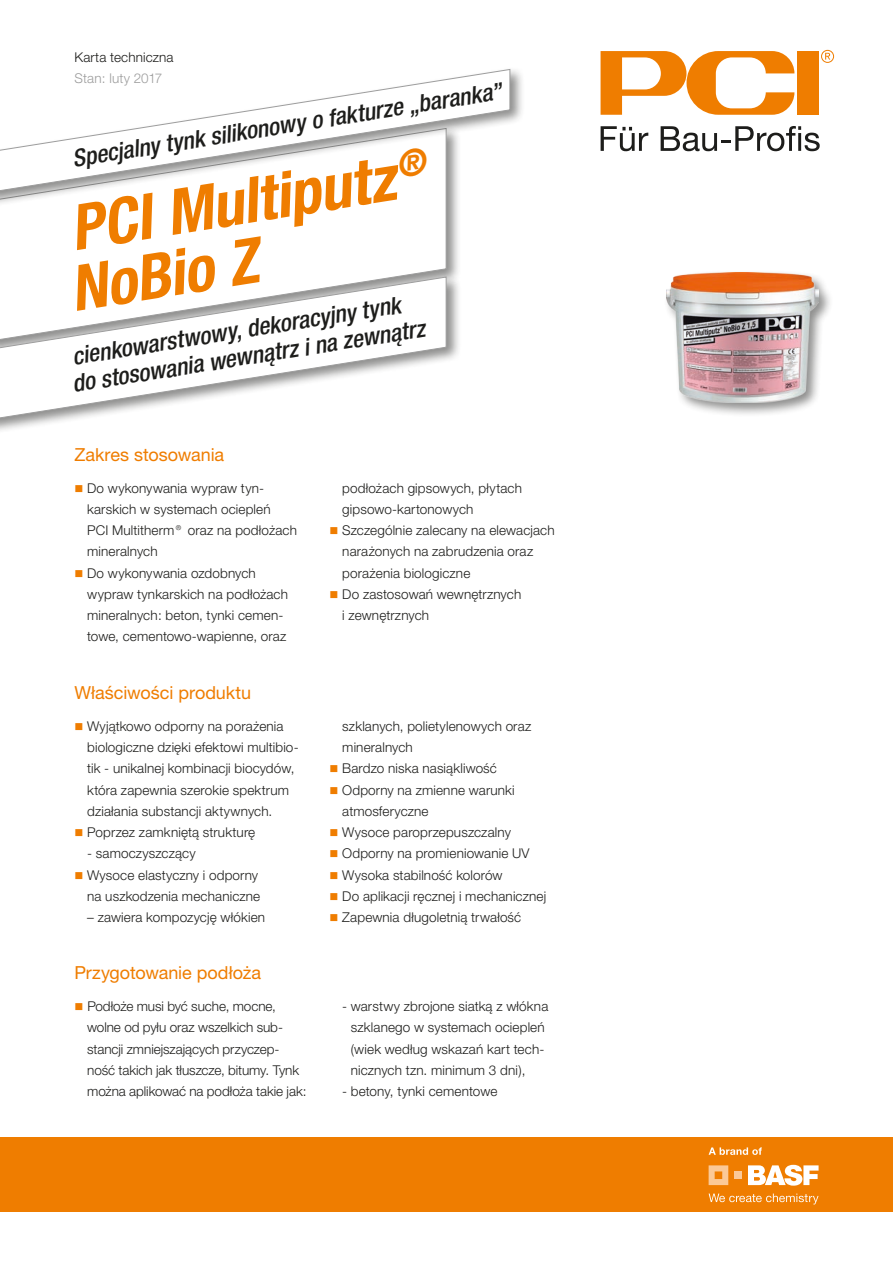
<style>
.page{position:relative;width:893px;height:1263px;background:#fff}
.page>*{position:absolute;margin:0;border:0;box-sizing:border-box;transform-origin:0 0}
.t1{font:italic 700 condensed 63px/60px "Helvetica Neue LTCE";color:#ef7d00}
.t2{font:italic 500 condensed 24px/27px "Helvetica Neue LTCE";color:#1d1d1b}
.t3{font:18px "Helvetica Neue CE";color:#ef7d00}
.t4{font:300 13.5px/21.3px "Helvetica Neue CE";letter-spacing:.01em;color:#1d1d1b}
.t5{font:300 13.5px "Helvetica Neue CE";letter-spacing:.01em;color:#9d9d9d}
</style>
<div class="page">
<div style="left:797px;top:51px;width:21px;height:64px;background:#ef7d00"></div>
<svg style="left:601px;top:51px;width:193px;height:64px"></svg>
<svg style="left:821px;top:50px;width:13px;height:13px"></svg>
<svg style="left:601px;top:126px;width:47px;height:25px"></svg>
<svg style="left:661px;top:126px;width:159px;height:25px"></svg>
<div style="left:664px;top:270px;width:170px;height:148px;background:#1d1d1b;opacity:.5"></div>
<img style="left:666px;top:273px;width:153px;height:130px">
<div style="left:0;top:274px;width:461px;height:161px;background:#1d1d1b;opacity:.5"></div>
<svg style="left:0;top:276px;width:447px;height:145px"></svg>
<div style="left:0;top:67px;width:526px;height:141px;background:#1d1d1b;opacity:.5"></div>
<svg style="left:0;top:69px;width:511px;height:124px"></svg>
<div style="left:0;top:1137px;width:893px;height:75px;background:#ef7d00"></div>
<svg style="left:748px;top:1165px;width:71px;height:21px"></svg>
<svg style="left:709px;top:1165px;width:19px;height:20px"></svg>
<div style="left:734px;top:1171px;width:8px;height:8px;background:#fbc997"></div>
<svg style="left:709px;top:1147px;width:53px;height:8px"></svg>
<svg style="left:709px;top:1193px;width:109px;height:11px"></svg>
<p class="t4" style="left:74px;top:46px;width:101px">Karta techniczna</p>
<p class="t5" style="left:74px;top:70px;width:89px">Stan: luty 2017</p>
<h2 class="t2" style="left:70px;top:145px;width:436px;rotate:-9deg">Specjalny tynk silikonowy o fakturze „baranka”</h2>
<h1 class="t1" style="left:56px;top:200px;width:372px;rotate:-9deg">PCI Multiputz<sup>®<br></sup>NoBio Z</h1>
<h2 class="t2" style="left:66px;top:343px;width:358px;rotate:-9deg">cienkowarstwowy, dekoracyjny tynk do stosowania wewnątrz i na zewnątrz</h2>
<h3 class="t3" style="left:74px;top:443px;width:151px">Zakres stosowania</h3>
<p class="t4" style="left:87px;top:477px;width:211px">Do wykonywania wypraw tyn&shy;karskich w systemach ociepleń<br>PCI Multitherm® oraz na podłożach mineralnych<br>Do wykonywania ozdobnych wypraw tynkarskich na podłożach mineralnych: beton, tynki cemen&shy;towe, cementowo-wapienne, oraz</p>
<p class="t4" style="left:342px;top:477px;width:214px">podłożach gipsowych, płytach gipsowo-kartonowych<br>Szczególnie zalecany na elewacjach narażonych na zabrudzenia oraz porażenia biologiczne<br>Do zastosowań wewnętrznych<br>i zewnętrznych</p>
<h3 class="t3" style="left:74px;top:682px;width:178px">Właściwości produktu</h3>
<p class="t4" style="left:87px;top:715px;width:213px">Wyjątkowo odporny na porażenia biologiczne dzięki efektowi multibio&shy;tik - unikalnej kombinacji biocydów, która zapewnia szerokie spektrum działania substancji aktywnych.<br>Poprzez zamkniętą strukturę</p>
<p class="t4" style="left:87px;top:843px;width:175px">- samoczyszczący<br>Wysoce elastyczny i odporny na uszkodzenia mechaniczne</p>
<p class="t4" style="left:87px;top:907px;width:180px">– zawiera kompozycję włókien</p>
<p class="t4" style="left:342px;top:715px;width:205px">szklanych, polietylenowych oraz mineralnych<br>Bardzo niska nasiąkliwość<br>Odporny na zmienne warunki atmosferyczne<br>Wysoce paroprzepuszczalny<br>Odporny na promieniowanie UV<br>Wysoka stabilność kolorów<br>Do aplikacji ręcznej i mechanicznej<br>Zapewnia długoletnią trwałość</p>
<h3 class="t3" style="left:74px;top:962px;width:188px">Przygotowanie podłoża</h3>
<p class="t4" style="left:87px;top:996px;width:221px">Podłoże musi być suche, mocne, wolne od pyłu oraz wszelkich sub&shy;stancji zmniejszających przyczep&shy;ność takich jak tłuszcze, bitumy. Tynk można aplikować na podłoża takie jak:</p>
<p class="t4" style="left:351px;top:996px;width:199px;text-indent:-9px">- warstwy zbrojone siatką z włókna szklanego w systemach ociepleń (wiek według wskazań kart tech&shy;nicznych tzn. minimum 3 dni),</p>
<p class="t4" style="left:342px;top:1081px;width:157px">- betony, tynki cementowe</p>
</div>
